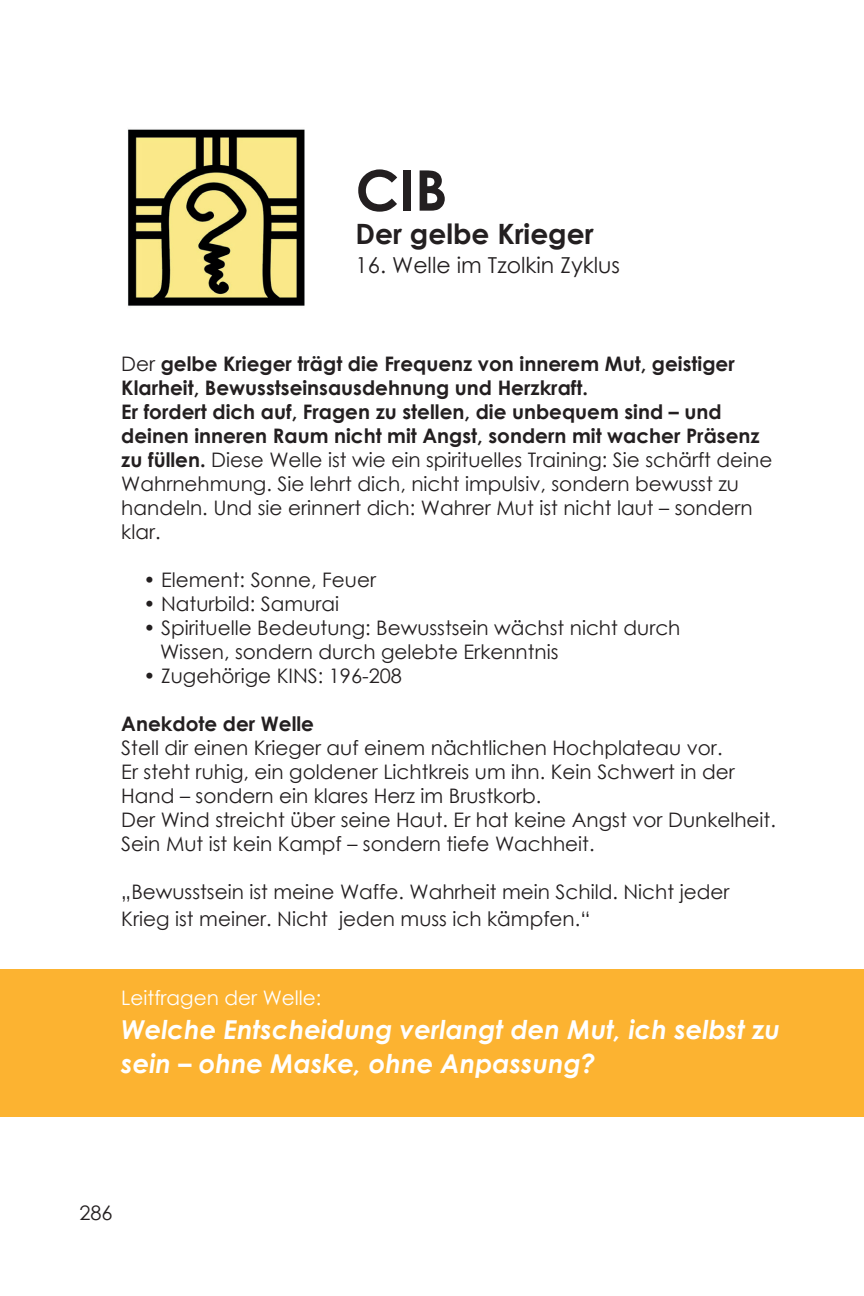
<style>
.page{position:relative;width:864px;height:1296px;background:#fff}
.page>*{position:absolute;margin:0;border:0;box-sizing:border-box;transform-origin:0 0}
.t1{font:700 56px "Century Gothic";color:#231f20}
.t2{font:700 28px "Century Gothic";color:#231f20}
.t3{font:italic 700 26px/34px "Century Gothic";color:#fff}
.t4{font:22px "Century Gothic";color:#231f20}
.t5{font:20px/24px "Century Gothic";color:#231f20}
.t6{font:700 20px/24px "Century Gothic";color:#231f20}
.t7{font:20px "Century Gothic";color:#fff}
.s1{font-weight:400}
</style>
<div class="page">
<div style="left:0;top:969px;width:864px;height:148px;background:#fcb331"></div>
<img style="left:127px;top:129px;width:178px;height:177px">
<h1 class="t1" style="left:356px;top:148px;width:93px">CIB</h1>
<h2 class="t2" style="left:356px;top:213px;width:240px">Der gelbe Krieger</h2>
<p class="t4" style="left:356px;top:250px;width:266px">16. Welle im Tzolkin Zyklus</p>
<p class="t6" style="left:121px;top:351px;width:653px"><span class="s1">Der</span> gelbe Krieger trägt die Frequenz von innerem Mut, geistiger Klarheit, Bewusstseinsausdehnung und Herzkraft.<br>Er fordert dich auf, Fragen zu stellen, die unbequem sind – und deinen inneren Raum nicht mit Angst, sondern mit wacher Präsenz zu füllen. <span class="s1">Diese Welle ist wie ein spirituelles Training: Sie schärft deine Wahrnehmung. Sie lehrt dich, nicht impulsiv, sondern bewusst zu handeln. Und sie erinnert dich: Wahrer Mut ist nicht laut – sondern klar.</span></p>
<p class="t5" style="left:143px;top:568px;width:234px">• Element: Sonne, Feuer</p>
<p class="t5" style="left:143px;top:592px;width:197px">• Naturbild: Samurai</p>
<p class="t5" style="left:160px;top:616px;width:522px;text-indent:-17px">• Spirituelle Bedeutung: Bewusstsein wächst nicht durch<br>Wissen, sondern durch gelebte Erkenntnis</p>
<p class="t5" style="left:143px;top:664px;width:260px">• Zugehörige KINS: 196-208</p>
<p class="t6" style="left:121px;top:711px;width:194px">Anekdote der Welle</p>
<p class="t5" style="left:121px;top:736px;width:656px">Stell dir einen Krieger auf einem nächtlichen Hochplateau vor.<br>Er steht ruhig, ein goldener Lichtkreis um ihn. Kein Schwert in der Hand – sondern ein klares Herz im Brustkorb.<br>Der Wind streicht über seine Haut. Er hat keine Angst vor Dunkelheit.<br>Sein Mut ist kein Kampf – sondern tiefe Wachheit.</p>
<p class="t5" style="left:121px;top:878px;width:610px;line-height:26.4px">„Bewusstsein ist meine Waffe. Wahrheit mein Schild. Nicht jeder<br>Krieg ist meiner. Nicht jeden muss ich kämpfen.“</p>
<p class="t7" style="left:121px;top:984px;width:202px">Leitfragen der Welle:</p>
<h3 class="t3" style="left:121px;top:1011px;width:660px">Welche Entscheidung verlangt den Mut, ich selbst zu sein – ohne Maske, ohne Anpassung?</h3>
<p class="t5" style="left:79px;top:1200px;width:35px">286</p>
</div>
